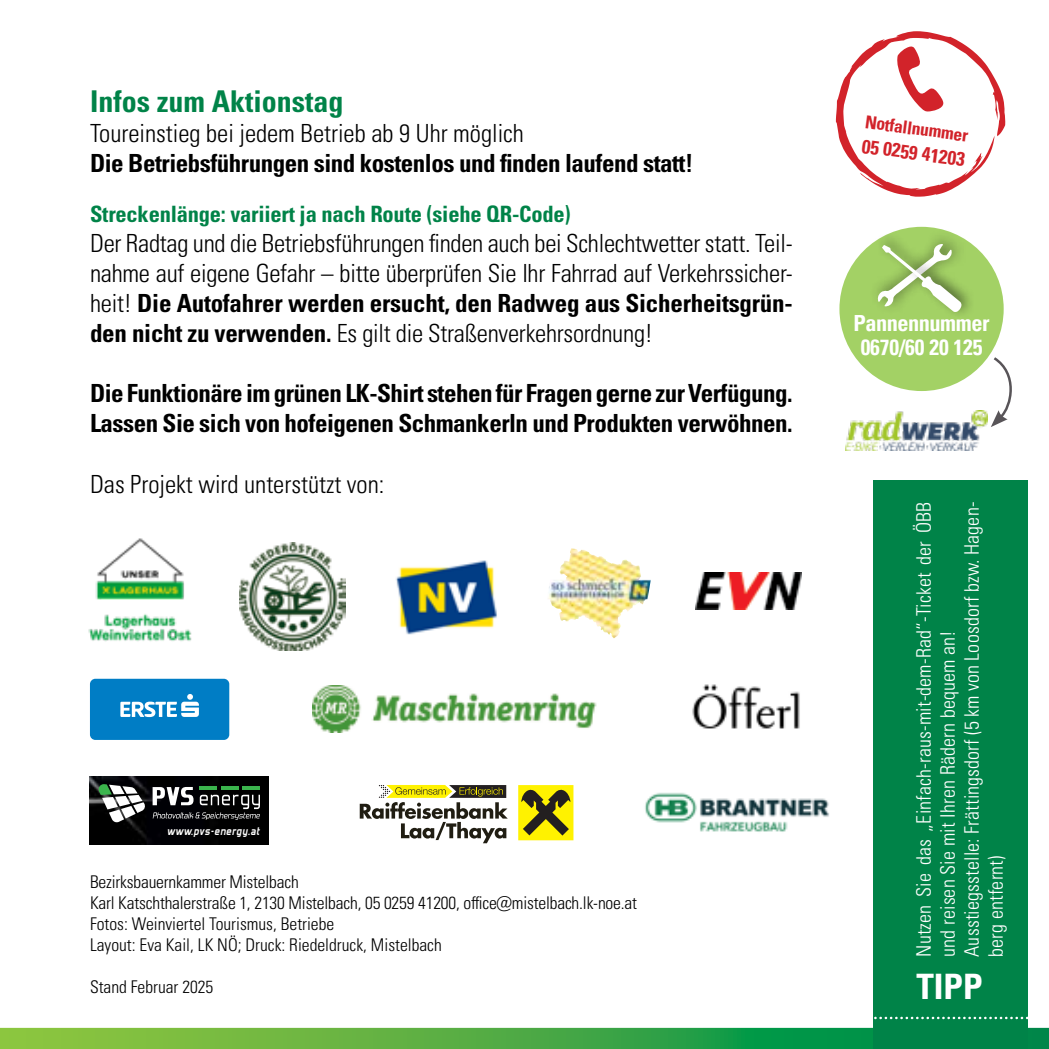
<style>
.page{position:relative;width:1049px;height:1049px;background:#fff}
.page>*{position:absolute;margin:0;border:0;box-sizing:border-box;transform-origin:0 0}
.t1{font:700 condensed 35px "Univers LT Pro";color:#fff}
.t2{font:700 condensed 30px "Univers LT Pro";color:#008348}
.t3{font:300 condensed 25px/30px "Univers LT Pro";color:#000;text-align:justify}
.t4{font:700 condensed 25px/30px "Univers LT Pro";letter-spacing:-.02em;color:#000}
.t5{font:700 condensed 22.5px "Univers LT Pro";letter-spacing:-.01em;color:#008348}
.t6{font:700 condensed 22.25px "Univers";letter-spacing:-.02em;color:#fff}
.t7{font:700 condensed 21.75px "Univers";color:#fff}
.t8{font:300 condensed 20px/24px "Univers LT Pro";letter-spacing:.01em;color:#fff}
.t9{font:700 condensed 19.5px "Univers LT Pro";color:#d2232a}
.t10{font:700 condensed 17.75px "Univers LT Pro";color:#d2232a}
.t11{font:300 condensed 17.5px/21px "Univers LT Pro";letter-spacing:-.01em;color:#000}
.t12{font:italic 700 12.25px "Forgotten Futurist";color:#fff}
.s1{font-weight:700}
</style>
<div class="page">
<svg style="left:0;top:1028px;width:1049px;height:21px;background:#4eac43"></svg>
<div style="left:873px;top:480px;width:155px;height:569px;background:#008348"></div>
<svg style="left:874px;top:1017px;width:154px;height:2px"></svg>
<svg style="left:836px;top:31px;width:169px;height:166px"></svg>
<div style="left:839px;top:227px;width:165px;height:164px;background:#a3d165;border-radius:50%"></div>
<div style="left:869px;top:228px;width:99px;height:88px;background:#000;opacity:.5"></div>
<div style="left:874px;top:231px;width:101px;height:89px;background:#000;opacity:.5"></div>
<svg style="left:878px;top:244px;width:84px;height:69px"></svg>
<img style="left:696px;top:572px;width:105px;height:37px">
<img style="left:396px;top:560px;width:101px;height:75px">
<img style="left:548px;top:550px;width:75px;height:88px">
<img style="left:313px;top:685px;width:284px;height:48px">
<div style="left:90px;top:679px;width:139px;height:61px;background:#007dc5;border-radius:5px"></div>
<svg style="left:120px;top:694px;width:79px;height:23px"></svg>
<img style="left:88px;top:538px;width:104px;height:104px">
<img style="left:845px;top:410px;width:142px;height:41px">
<img style="left:240px;top:543px;width:105px;height:107px">
<img style="left:692px;top:684px;width:108px;height:45px">
<div style="left:518px;top:785px;width:55px;height:55px;background:#fff200"></div>
<svg style="left:521px;top:789px;width:49px;height:46px"></svg>
<svg style="left:360px;top:785px;width:148px;height:58px"></svg>
<img style="left:90px;top:776px;width:179px;height:69px">
<svg style="left:153px;top:787px;width:107px;height:33px;background:#424243"></svg>
<svg style="left:97px;top:784px;width:49px;height:39px"></svg>
<hr style="left:200px;top:787px;width:17px;height:3px;background:#3bb54d">
<hr style="left:221px;top:787px;width:18px;height:3px;background:#3bb54d">
<hr style="left:243px;top:787px;width:17px;height:3px;background:#3bb54d">
<img style="left:645px;top:792px;width:184px;height:40px">
<svg style="left:991px;top:357px;width:21px;height:70px"></svg>
<p class="t2" style="left:90px;top:83px;width:255px">Infos zum Aktionstag</p>
<p class="t3" style="left:90px;top:117px;width:436px">Toureinstieg bei jedem Betrieb ab 9 Uhr möglich</p>
<p class="t4" style="left:90px;top:147px;width:605px">Die Betriebsführungen sind kostenlos und finden laufend statt!</p>
<p class="t5" style="left:90px;top:200px;width:482px">Streckenlänge: variiert ja nach Route (siehe QR-Code)</p>
<p class="t3" style="left:90px;top:227px;width:704px">Der Radtag und die Betriebsführungen finden auch bei Schlechtwetter statt. Teil&shy;nahme auf eigene Gefahr – bitte überprüfen Sie Ihr Fahrrad auf Verkehrssicher&shy;heit! <span class="s1">Die Autofahrer werden ersucht, den Radweg aus Sicherheitsgrün&shy;den nicht zu verwenden.</span> Es gilt die Straßenverkehrsordnung!</p>
<p class="t4" style="left:90px;top:377px;width:704px">Die Funktionäre im grünen LK-Shirt stehen für Fragen gerne zur Verfügung.<br>Lassen Sie sich von hofeigenen Schmankerln und Produkten verwöhnen.</p>
<p class="t3" style="left:90px;top:468px;width:296px">Das Projekt wird unterstützt von:</p>
<p class="t12" style="left:167px;top:827px;width:94px">www.pvs-energy.at</p>
<p class="t11" style="left:90px;top:871px;width:548px">Bezirksbauernkammer Mistelbach<br>Karl Katschthalerstraße 1, 2130 Mistelbach, 05 0259 41200, office@mistelbach.lk-noe.at Fotos: Weinviertel Tourismus, Betriebe<br>Layout: Eva Kail, LK NÖ; Druck: Riedeldruck, Mistelbach</p>
<p class="t11" style="left:90px;top:976px;width:125px">Stand Februar 2025</p>
<p class="t10" style="left:866px;top:111px;width:105px;rotate:7deg">Notfallnummer</p>
<p class="t9" style="left:863px;top:134px;width:105px;rotate:7deg">05 0259 41203</p>
<p class="t6" style="left:853px;top:309px;width:138px">Pannennummer</p>
<p class="t7" style="left:861px;top:334px;width:123px">0670/60 20 125</p>
<p class="t8" style="left:911px;top:957px;width:456px;rotate:-90deg">Nutzen Sie das „Einfach-raus-mit-dem-Rad“-Ticket der ÖBB und reisen Sie mit Ihren Rädern bequem an!<br>Ausstiegsstelle: Frättingsdorf (5 km von Loosdorf bzw. Hagen&shy;berg entfernt)</p>
<h1 class="t1" style="left:916px;top:965px;width:68px">TIPP</h1>
</div>
